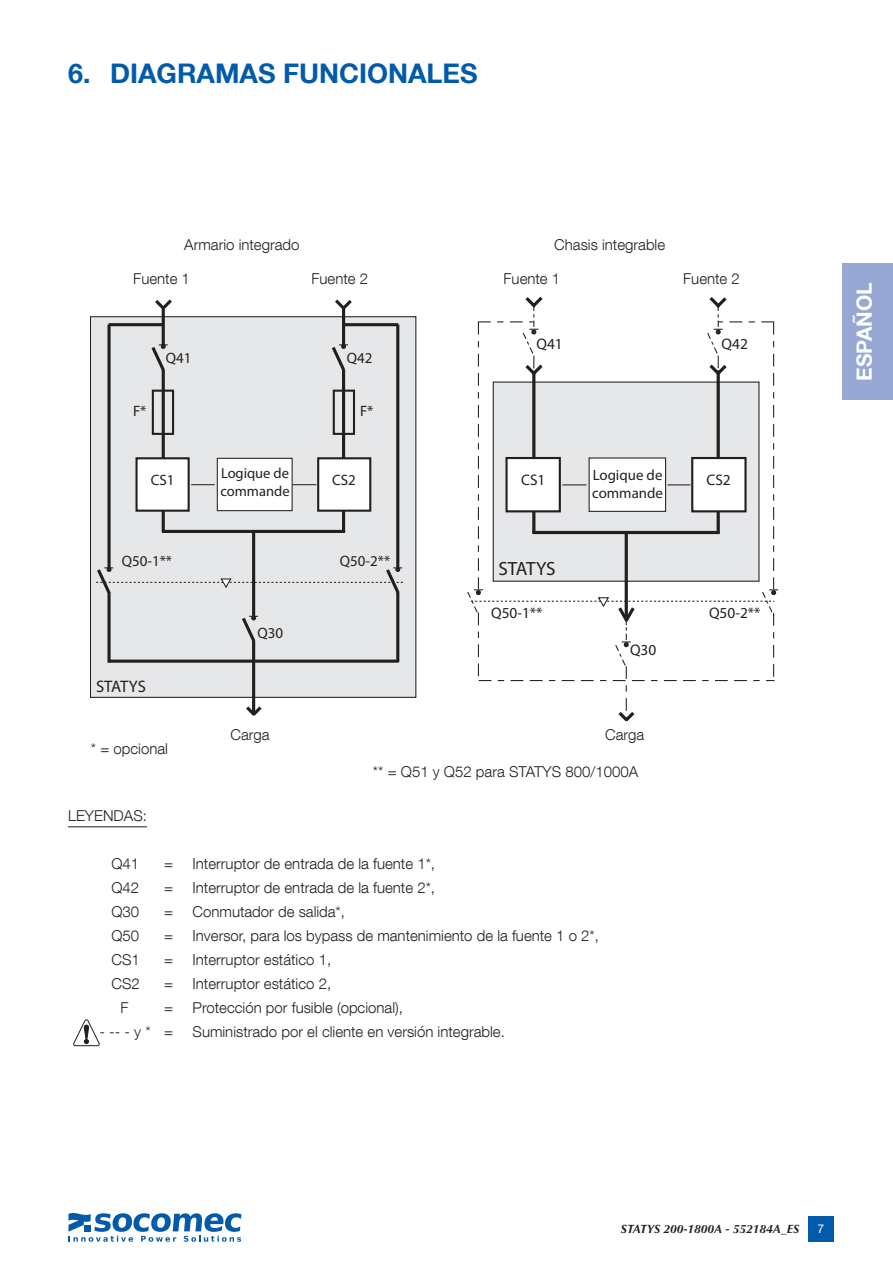
<style>
.page{position:relative;width:893px;height:1263px;background:#fff}
.page>*{position:absolute;margin:0;border:0;box-sizing:border-box;transform-origin:0 0}
.t1{font:700 27px "Helvetica Neue LT Com";color:#015aaa}
.t2{font:700 21px "Helvetica Neue LT Com";color:#fff}
.t3{font:19.2px "Myriad Pro";letter-spacing:-.015em;color:#231f20}
.t4{font:16.65px "Myriad Pro";letter-spacing:-.015em;color:#231f20}
.t5{font:15.3px "Myriad Pro";color:#231f20}
.t6{font:300 15px "Helvetica Neue LT Com";color:#231f20}
.t7{font:15px "Myriad Pro";color:#231f20}
.t8{font:14.85px/17.9px "Myriad Pro";color:#231f20}
.t9{font:14.55px/17.5px "Myriad Pro";color:#231f20}
.t10{font:italic 700 12px "Optima LT Std";color:#231f20}
.t11{font:12px "Helvetica Neue LT Com";color:#fff}
</style>
<div class="page">
<div style="left:808px;top:1216px;width:25px;height:26px;background:#015aaa"></div>
<div style="left:842px;top:264px;width:51px;height:136px;background:#97a8d5"></div>
<svg style="left:68px;top:1213px;width:173px;height:29px"></svg>
<hr style="left:68px;top:826px;width:79px;height:1px;background:#231f20">
<svg style="left:73px;top:1019px;width:27px;height:27px"></svg>
<svg style="left:467px;top:297px;width:311px;height:424px"></svg>
<div style="left:90px;top:317px;width:326px;height:380px;background:#e6e7e9"></div>
<div style="left:90px;top:316px;width:326px;height:382px;border:1px solid #231f20"></div>
<hr style="left:162px;top:308px;width:3px;height:37px;background:#231f20">
<svg style="left:107px;top:325px;width:4px;height:241px"></svg>
<svg style="left:107px;top:597px;width:4px;height:66px"></svg>
<hr style="left:162px;top:369px;width:3px;height:162px;background:#231f20">
<hr style="left:252px;top:532px;width:3px;height:84px;background:#231f20">
<hr style="left:252px;top:640px;width:3px;height:74px;background:#231f20">
<svg style="left:155px;top:299px;width:17px;height:14px"></svg>
<hr style="left:162px;top:530px;width:183px;height:3px;background:#231f20">
<svg style="left:109px;top:659px;width:290px;height:4px"></svg>
<hr style="left:109px;top:323px;width:54px;height:3px;background:#231f20">
<div style="left:137px;top:458px;width:52px;height:53px;background:#fff"></div>
<div style="left:136px;top:457px;width:54px;height:55px;border:2px solid #231f20"></div>
<div style="left:217px;top:458px;width:75px;height:53px;background:#fff"></div>
<div style="left:217px;top:458px;width:76px;height:53px;border:1px solid #231f20"></div>
<div style="left:152px;top:390px;width:22px;height:45px;border:2px solid #231f20"></div>
<svg style="left:191px;top:484px;width:24px;height:1px"></svg>
<hr style="left:342px;top:308px;width:3px;height:37px;background:#231f20">
<hr style="left:396px;top:325px;width:3px;height:243px;background:#231f20">
<hr style="left:396px;top:592px;width:3px;height:70px;background:#231f20">
<hr style="left:342px;top:369px;width:3px;height:162px;background:#231f20">
<svg style="left:335px;top:299px;width:17px;height:14px"></svg>
<hr style="left:343px;top:323px;width:55px;height:3px;background:#231f20">
<div style="left:318px;top:458px;width:52px;height:53px;background:#fff"></div>
<div style="left:317px;top:457px;width:54px;height:55px;border:2px solid #231f20"></div>
<div style="left:333px;top:390px;width:22px;height:45px;border:2px solid #231f20"></div>
<svg style="left:293px;top:484px;width:23px;height:1px"></svg>
<svg style="left:246px;top:703px;width:16px;height:13px"></svg>
<svg style="left:242px;top:614px;width:16px;height:31px"></svg>
<svg style="left:332px;top:343px;width:16px;height:31px"></svg>
<svg style="left:151px;top:343px;width:17px;height:31px"></svg>
<svg style="left:96px;top:566px;width:307px;height:31px"></svg>
<h1 class="t1" style="left:68px;top:56px;width:411px">6. DIAGRAMAS FUNCIONALES</h1>
<p class="t6" style="left:184px;top:236px;width:117px">Armario integrado</p>
<p class="t6" style="left:133px;top:270px;width:58px">Fuente 1</p>
<p class="t6" style="left:554px;top:236px;width:112px">Chasis integrable</p>
<p class="t6" style="left:311px;top:270px;width:58px">Fuente 2</p>
<p class="t6" style="left:504px;top:270px;width:58px">Fuente 1</p>
<p class="t6" style="left:683px;top:269px;width:58px">Fuente 2</p>
<p class="t7" style="left:133px;top:401px;width:15px">F*</p>
<p class="t7" style="left:166px;top:349px;width:27px">Q41</p>
<p class="t7" style="left:347px;top:349px;width:27px">Q42</p>
<p class="t7" style="left:360px;top:401px;width:15px">F*</p>
<p class="t7" style="left:151px;top:471px;width:25px">CS1</p>
<p class="t9" style="left:220px;top:464px;width:71px">Logique de commande</p>
<p class="t7" style="left:332px;top:471px;width:25px">CS2</p>
<p class="t7" style="left:122px;top:551px;width:52px">Q50-1**</p>
<p class="t7" style="left:340px;top:551px;width:52px">Q50-2**</p>
<p class="t4" style="left:96px;top:676px;width:51px">STATYS</p>
<p class="t6" style="left:91px;top:739px;width:79px">* = opcional</p>
<p class="t7" style="left:257px;top:624px;width:27px">Q30</p>
<p class="t6" style="left:231px;top:726px;width:41px">Carga</p>
<p class="t5" style="left:536px;top:334px;width:28px">Q41</p>
<p class="t5" style="left:722px;top:334px;width:28px">Q42</p>
<p class="t5" style="left:521px;top:471px;width:26px">CS1</p>
<p class="t8" style="left:592px;top:466px;width:72px">Logique de commande</p>
<p class="t5" style="left:706px;top:471px;width:26px">CS2</p>
<p class="t3" style="left:498px;top:557px;width:59px">STATYS</p>
<p class="t5" style="left:491px;top:604px;width:53px">Q50-1**</p>
<p class="t5" style="left:709px;top:604px;width:53px">Q50-2**</p>
<p class="t5" style="left:630px;top:640px;width:28px">Q30</p>
<p class="t6" style="left:605px;top:726px;width:41px">Carga</p>
<p class="t6" style="left:373px;top:762px;width:267px">** = Q51 y Q52 para STATYS 800/1000A</p>
<p class="t6" style="left:68px;top:806px;width:80px">LEYENDAS:</p>
<p class="t6" style="left:112px;top:854px;width:29px">Q41</p>
<p class="t6" style="left:164px;top:854px;width:10px">=</p>
<p class="t6" style="left:193px;top:854px;width:244px">Interruptor de entrada de la fuente 1*,</p>
<p class="t6" style="left:112px;top:878px;width:29px">Q42</p>
<p class="t6" style="left:164px;top:878px;width:10px">=</p>
<p class="t6" style="left:193px;top:878px;width:244px">Interruptor de entrada de la fuente 2*,</p>
<p class="t6" style="left:112px;top:902px;width:29px">Q30</p>
<p class="t6" style="left:164px;top:902px;width:10px">=</p>
<p class="t6" style="left:193px;top:902px;width:154px">Conmutador de salida*,</p>
<p class="t6" style="left:112px;top:926px;width:29px">Q50</p>
<p class="t6" style="left:164px;top:926px;width:10px">=</p>
<p class="t6" style="left:193px;top:926px;width:408px">Inversor, para los bypass de mantenimiento de la fuente 1 o 2*,</p>
<p class="t6" style="left:112px;top:950px;width:30px">CS1</p>
<p class="t6" style="left:164px;top:950px;width:10px">=</p>
<p class="t6" style="left:193px;top:950px;width:140px">Interruptor estático 1,</p>
<p class="t6" style="left:112px;top:974px;width:30px">CS2</p>
<p class="t6" style="left:164px;top:974px;width:10px">=</p>
<p class="t6" style="left:193px;top:974px;width:140px">Interruptor estático 2,</p>
<p class="t6" style="left:121px;top:998px;width:10px">F</p>
<p class="t6" style="left:164px;top:998px;width:10px">=</p>
<p class="t6" style="left:193px;top:998px;width:212px">Protección por fusible (opcional),</p>
<p class="t6" style="left:100px;top:1022px;width:75px">- -- - y * =</p>
<p class="t6" style="left:193px;top:1022px;width:314px">Suministrado por el cliente en versión integrable.</p>
<h2 class="t2" style="left:851px;top:381px;width:100px;rotate:-90deg">ESPAÑOL</h2>
<p class="t10" style="left:621px;top:1222px;width:180px">STATYS 200-1800A - 552184A_ES</p>
<p class="t11" style="left:817px;top:1221px;width:8px">7</p>
</div>
